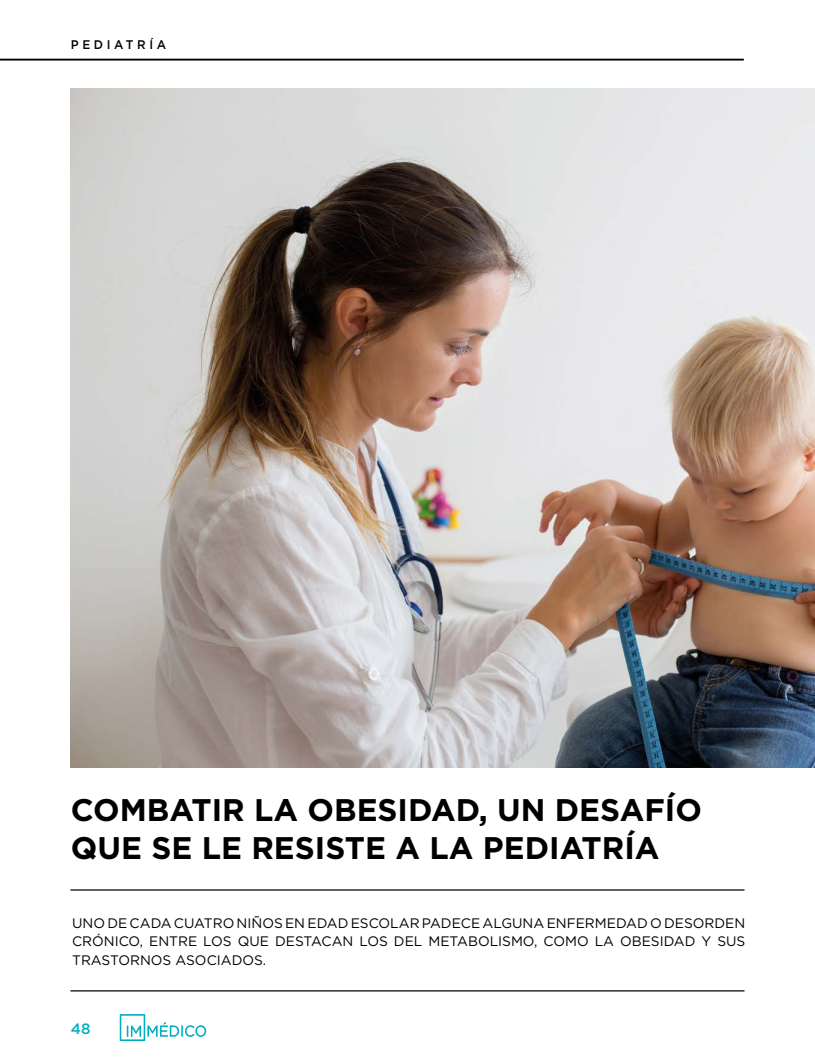
<style>
.page{position:relative;width:815px;height:1063px;background:#fff}
.page>*{position:absolute;margin:0;border:0;box-sizing:border-box;transform-origin:0 0}
.t1{font:700 31.25px/37.5px "Gotham";color:#000}
.t2{font:500 15px "Gotham";color:#00aec3}
.t3{font:13.75px/18.8px "Gotham";color:#000;text-align:justify}
.t4{font:500 12.5px "Gotham";letter-spacing:.3em;color:#000;scale:.95 1}
</style>
<div class="page">
<svg style="left:120px;top:1014px;width:86px;height:27px"></svg>
<hr style="left:0;top:59px;width:743px;height:2px;background:#000">
<img style="left:71px;top:89px;width:744px;height:678px">
<hr style="left:71px;top:889px;width:673px;height:2px;background:#000">
<hr style="left:71px;top:990px;width:673px;height:2px;background:#000">
<p class="t4" style="left:71px;top:37px;width:102px">PEDIATRÍA</p>
<h1 class="t1" style="left:71px;top:791px;width:633px">COMBATIR LA OBESIDAD, UN DESAFÍO<br>QUE SE LE RESISTE A LA PEDIATRÍA</h1>
<p class="t3" style="left:72px;top:913px;width:675px">UNO DE CADA CUATRO NIÑOS EN EDAD ESCOLAR PADECE ALGUNA ENFERMEDAD O DESORDEN CRÓNICO, ENTRE LOS QUE DESTACAN LOS DEL METABOLISMO, COMO LA OBESIDAD Y SUS TRASTORNOS ASOCIADOS.</p>
<p class="t2" style="left:71px;top:1018px;width:21px">48</p>
</div>
